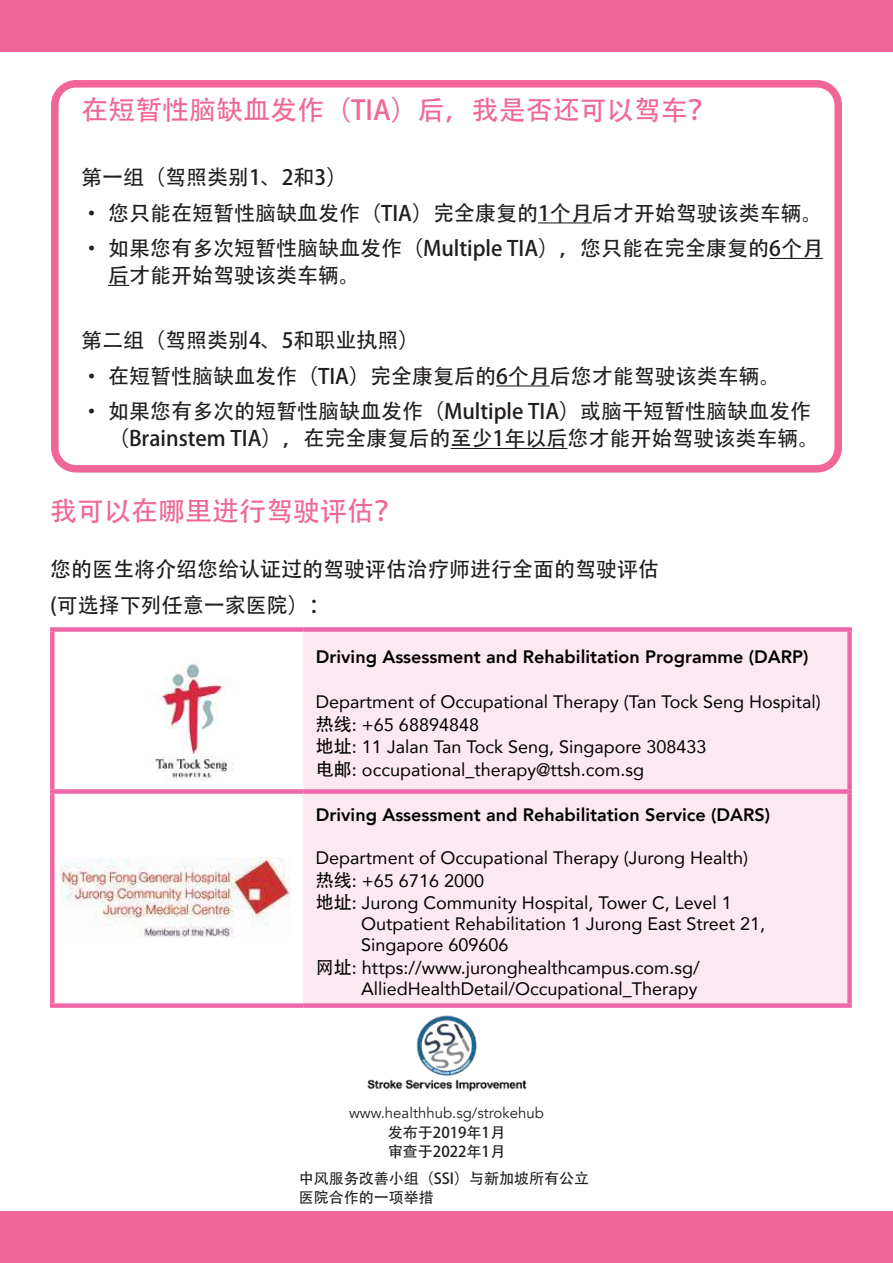
<style>
.page{position:relative;width:893px;height:1263px;background:#fff}
.page>*{position:absolute;margin:0;border:0;box-sizing:border-box;transform-origin:0 0}
.t1{font:27px "Adobe Heiti Std";color:#f06698}
.t2{font:21px/27px "Adobe Heiti Std";color:#221e1f}
.t3{font:18px/22.5px "Avenir";color:#010102}
.t4{font:800 18px "Avenir";color:#010102}
.t5{font:15px/19.5px "Adobe Heiti Std";color:#221e1f}
.t6{font:15px "Avenir";color:#221e1f}
.s1{font-family:"Adobe Heiti Std"}
</style>
<div class="page">
<div style="left:0;top:0;width:893px;height:51px;background:#f06698"></div>
<div style="left:0;top:1212px;width:893px;height:51px;background:#f06698"></div>
<hr style="left:538px;top:222px;width:54px;height:1px;background:#221e1f">
<hr style="left:769px;top:258px;width:54px;height:1px;background:#221e1f">
<svg style="left:108px;top:285px;width:21px;height:1px"></svg>
<hr style="left:496px;top:385px;width:54px;height:1px;background:#221e1f">
<hr style="left:451px;top:448px;width:116px;height:1px;background:#221e1f">
<div style="left:303px;top:632px;width:544px;height:371px;background:#fce8f1"></div>
<div style="left:50px;top:627px;width:253px;height:5px;background:#ef67a6"></div>
<div style="left:50px;top:632px;width:5px;height:157px;background:#ef67a6"></div>
<div style="left:303px;top:627px;width:549px;height:5px;background:#ef67a6"></div>
<div style="left:847px;top:632px;width:5px;height:157px;background:#ef67a6"></div>
<div style="left:50px;top:789px;width:253px;height:5px;background:#ef67a6"></div>
<div style="left:50px;top:794px;width:5px;height:209px;background:#ef67a6"></div>
<div style="left:303px;top:789px;width:549px;height:5px;background:#ef67a6"></div>
<div style="left:847px;top:794px;width:5px;height:209px;background:#ef67a6"></div>
<div style="left:50px;top:1003px;width:253px;height:5px;background:#ef67a6"></div>
<div style="left:303px;top:1003px;width:549px;height:5px;background:#ef67a6"></div>
<img style="left:154px;top:664px;width:80px;height:117px">
<div style="left:51px;top:80px;width:791px;height:393px;border:8px solid #f06698;border-radius:21px"></div>
<img style="left:61px;top:857px;width:229px;height:81px">
<img style="left:367px;top:1015px;width:160px;height:77px">
<h1 class="t1" style="left:81px;top:94px;width:635px">在短暂性脑缺血发作（TIA）后，我是否还可以驾车？</h1>
<p class="t2" style="left:81px;top:165px;width:268px">第一组（驾照类别1、2和3）</p>
<p class="t2" style="left:81px;top:200px;width:743px">• 您只能在短暂性脑缺血发作（TIA）完全康复的1个月后才开始驾驶该类车辆。</p>
<p class="t2" style="left:108px;top:236px;width:717px;text-indent:-27px">• 如果您有多次短暂性脑缺血发作（Multiple TIA），您只能在完全康复的6个月后才能开始驾驶该类车辆。</p>
<p class="t2" style="left:81px;top:328px;width:340px">第二组（驾照类别4、5和职业执照）</p>
<p class="t2" style="left:81px;top:363px;width:701px">• 在短暂性脑缺血发作（TIA）完全康复后的6个月后您才能驾驶该类车辆。</p>
<p class="t2" style="left:108px;top:399px;width:713px;text-indent:-27px">• 如果您有多次的短暂性脑缺血发作（Multiple TIA）或脑干短暂性脑缺血发作（Brainstem TIA），在完全康复后的至少1年以后您才能开始驾驶该类车辆。</p>
<h1 class="t1" style="left:50px;top:495px;width:352px">我可以在哪里进行驾驶评估？</h1>
<p class="t2" style="left:50px;top:552px;width:610px;line-height:35.5px">您的医生将介绍您给认证过的驾驶评估治疗师进行全面的驾驶评估(可选择下列任意一家医院）：</p>
<p class="t4" style="left:316px;top:650px;width:494px">Driving Assessment and Rehabilitation Programme (DARP)</p>
<p class="t3" style="left:316px;top:692px;width:506px">Department of Occupational Therapy (Tan Tock Seng Hospital)<span class="s1">热线</span>: +65 68894848<br><span class="s1">地址</span>: 11 Jalan Tan Tock Seng, Singapore 308433<br><span class="s1">电邮</span>: occupational_therapy@ttsh.com.sg</p>
<p class="t4" style="left:316px;top:807px;width:456px">Driving Assessment and Rehabilitation Service (DARS)</p>
<p class="t3" style="left:316px;top:848px;width:434px">Department of Occupational Therapy (Jurong Health)</p>
<p class="t3" style="left:316px;top:870px;width:170px"><span class="s1">热线</span>: +65 6716 2000</p>
<p class="t3" style="left:316px;top:893px;width:417px"><span class="s1">地址</span>: Jurong Community Hospital, Tower C, Level 1</p>
<p class="t3" style="left:361px;top:914px;width:406px">Outpatient Rehabilitation 1 Jurong East Street 21,</p>
<p class="t3" style="left:361px;top:935px;width:149px">Singapore 609606</p>
<p class="t3" style="left:316px;top:957px;width:385px"><span class="s1">网址</span>: https://www.juronghealthcampus.com.sg/</p>
<p class="t3" style="left:361px;top:978px;width:338px">AlliedHealthDetail/Occupational_Therapy</p>
<p class="t6" style="left:349px;top:1107px;width:196px">www.healthhub.sg/strokehub</p>
<p class="t5" style="left:388px;top:1123px;width:119px">发布于2019年1月审查于2022年1月</p>
<p class="t5" style="left:299px;top:1168px;width:292px">中风服务改善小组（SSI）与新加坡所有公立医院合作的一项举措</p>
</div>
